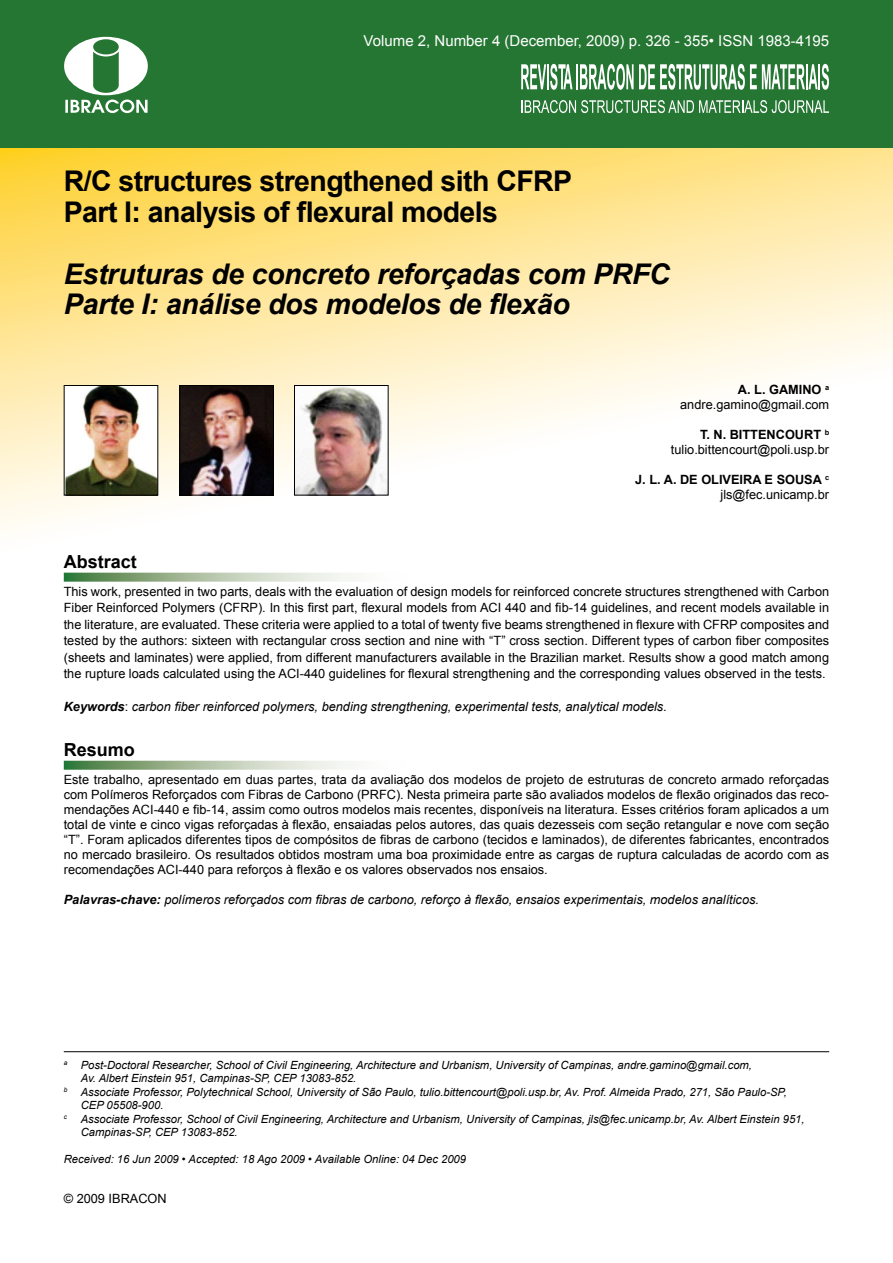
<style>
.page{position:relative;width:893px;height:1263px;background:#fff}
.page>*{position:absolute;margin:0;border:0;box-sizing:border-box;transform-origin:0 0}
.t1{font:italic 700 28.5px/30px "Arial";letter-spacing:-.01em;color:#000}
.t2{font:700 28.5px/31.5px "Arial";letter-spacing:-.02em;color:#000}
.t3{font:700 18px "Arial";color:#000}
.t4{font:15px "Arial";color:#fff}
.t5{font:12.75px/15px "Arial";color:#000;text-align:right}
.t6{font:italic 12.75px "Arial";color:#000}
.t7{font:700 12.75px/15px "Arial";color:#000;text-align:right}
.t8{font:italic 11.25px "Arial";color:#000}
.s1{font-weight:700}
.s2{font-weight:400}
.s3{font-style:normal}
</style>
<div class="page">
<svg style="left:0;top:148px;width:893px;height:434px"></svg>
<hr style="left:64px;top:1051px;width:765px;height:1px;background:#000">
<svg style="left:64px;top:573px;width:372px;height:9px"></svg>
<svg style="left:64px;top:761px;width:288px;height:9px;background:#acc1a5"></svg>
<div style="left:0;top:0;width:893px;height:148px;background:#267633"></div>
<svg style="left:64px;top:37px;width:84px;height:76px"></svg>
<svg style="left:521px;top:64px;width:51px;height:26px"></svg>
<hr style="left:576px;top:64px;width:2px;height:25px;background:#fff">
<svg style="left:580px;top:64px;width:249px;height:26px"></svg>
<svg style="left:521px;top:100px;width:308px;height:13px"></svg>
<img style="left:64px;top:387px;width:94px;height:109px">
<div style="left:64px;top:385px;width:94px;height:110px;border:1px solid #000"></div>
<img style="left:180px;top:387px;width:93px;height:109px">
<div style="left:179px;top:385px;width:95px;height:110px;border:1px solid #000"></div>
<img style="left:294px;top:387px;width:94px;height:109px">
<div style="left:294px;top:385px;width:94px;height:110px;border:1px solid #000"></div>
<p class="t4" style="left:364px;top:31px;width:467px">Volume 2, Number 4 (December, 2009) p. 326 - 355• ISSN 1983-4195</p>
<h1 class="t2" style="left:64px;top:166px;width:510px">R/C structures strengthened sith CFRP<br>Part I: analysis of flexural models</h1>
<h1 class="t1" style="left:64px;top:260px;width:607px">Estruturas de concreto reforçadas com PRFC<br>Parte I: análise dos modelos de flexão</h1>
<h2 class="t3" style="left:64px;top:550px;width:75px">Abstract</h2>
<p class="t5" style="left:680px;top:382px;width:151px"><span class="s1">A. L. GAMINO</span> <sup>a </sup>andre.gamino@gmail.com</p>
<p class="t5" style="left:671px;top:427px;width:160px"><span class="s1">T. N. BITTENCOURT</span> <sup>b </sup>tulio.bittencourt@poli.usp.br</p>
<p class="t7" style="left:635px;top:472px;width:195px">J. L. A. DE OLIVEIRA E SOUSA <sup>c </sup><span class="s2">jls@fec.unicamp.br</span></p>
<p class="t5" style="left:64px;top:583px;width:767px;line-height:16.5px;text-align:justify">This work, presented in two parts, deals with the evaluation of design models for reinforced concrete structures strengthened with Carbon Fiber Reinforced Polymers (CFRP). In this first part, flexural models from ACI 440 and fib-14 guidelines, and recent models available in the literature, are evaluated. These criteria were applied to a total of twenty five beams strengthened in flexure with CFRP composites and tested by the authors: sixteen with rectangular cross section and nine with “T” cross section. Different types of carbon fiber composites (sheets and laminates) were applied, from different manufacturers available in the Brazilian market. Results show a good match among the rupture loads calculated using the ACI-440 guidelines for flexural strengthening and the corresponding values observed in the tests.</p>
<p class="t6" style="left:64px;top:698px;width:605px"><span class="s1">Keywords</span><span class="s3">:</span> carbon fiber reinforced polymers, bending strengthening, experimental tests, analytical models.</p>
<h2 class="t3" style="left:64px;top:738px;width:73px">Resumo</h2>
<p class="t5" style="left:64px;top:772px;width:767px;text-align:justify">Este trabalho, apresentado em duas partes, trata da avaliação dos modelos de projeto de estruturas de concreto armado reforçadas com Polímeros Reforçados com Fibras de Carbono (PRFC). Nesta primeira parte são avaliados modelos de flexão originados das reco&shy;mendações ACI-440 e fib-14, assim como outros modelos mais recentes, disponíveis na literatura. Esses critérios foram aplicados a um total de vinte e cinco vigas reforçadas à flexão, ensaiadas pelos autores, das quais dezesseis com seção retangular e nove com seção “T”. Foram aplicados diferentes tipos de compósitos de fibras de carbono (tecidos e laminados), de diferentes fabricantes, encontrados no mercado brasileiro. Os resultados obtidos mostram uma boa proximidade entre as cargas de ruptura calculadas de acordo com as recomendações ACI-440 para reforços à flexão e os valores observados nos ensaios.</p>
<p class="t6" style="left:64px;top:891px;width:697px"><span class="s1">Palavras-chave:</span> polímeros reforçados com fibras de carbono, reforço à flexão, ensaios experimentais, modelos analíticos.</p>
<p class="t8" style="left:64px;top:1057px;width:690px"><sup>a</sup> Post-Doctoral Researcher, School of Civil Engineering, Architecture and Urbanism, University of Campinas, andre.gamino@gmail.com,</p>
<p class="t8" style="left:81px;top:1071px;width:277px">Av. Albert Einstein 951, Campinas-SP, CEP 13083-852.</p>
<p class="t8" style="left:64px;top:1084px;width:724px"><sup>b</sup> Associate Professor, Polytechnical School, University of São Paulo, tulio.bittencourt@poli.usp.br, Av. Prof. Almeida Prado, 271, São Paulo-SP,</p>
<p class="t8" style="left:81px;top:1098px;width:84px">CEP 05508-900.</p>
<p class="t8" style="left:64px;top:1111px;width:742px"><sup>c</sup> Associate Professor, School of Civil Engineering, Architecture and Urbanism, University of Campinas, jls@fec.unicamp.br, Av. Albert Einstein 951,</p>
<p class="t8" style="left:81px;top:1125px;width:158px">Campinas-SP, CEP 13083-852.</p>
<p class="t8" style="left:64px;top:1152px;width:404px">Received: 16 Jun 2009 • Accepted: 18 Ago 2009 • Available Online: 04 Dec 2009</p>
<p class="t5" style="left:64px;top:1191px;width:104px">© 2009 IBRACON</p>
</div>
